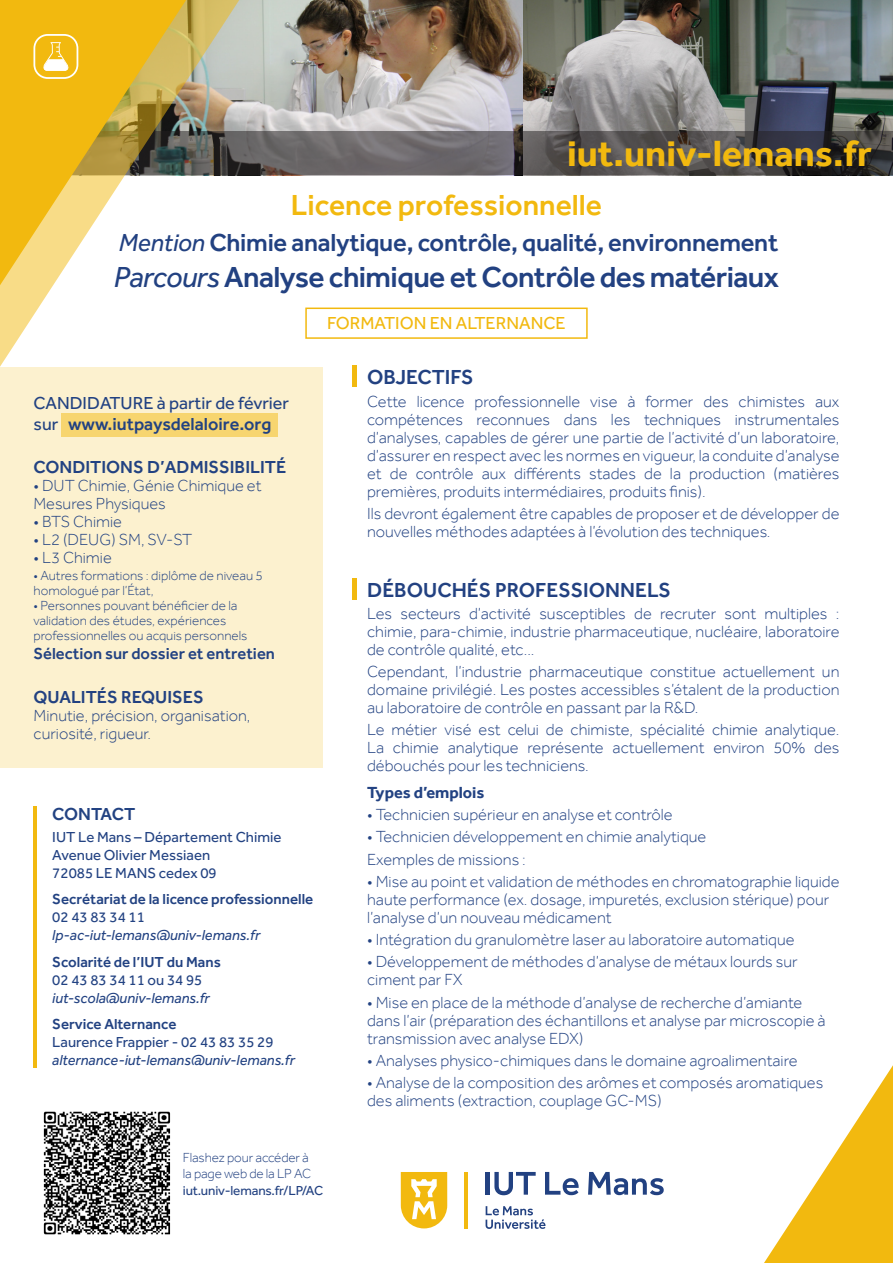
<style>
.page{position:relative;width:893px;height:1263px;background:#fff}
.page>*{position:absolute;margin:0;border:0;box-sizing:border-box;transform-origin:0 0}
.t1{font:700 37.5px "Effra";color:#f2b90f}
.t2{font:500 30px "Effra";letter-spacing:-.02em;color:#224181}
.t3{font:500 30px "Effra";color:#f2b90f}
.t4{font:500 25.5px "Effra";letter-spacing:-.01em;color:#224181}
.t5{font:500 21px "Effra";color:#224181}
.t6{font:500 18px "Effra";color:#224282}
.t7{font:18px "Effra";color:#224282}
.t8{font:18px "Effra";color:#f2b90f}
.t9{font:500 18px "Effra";color:#224181}
.t10{font:300 16.5px/18px "Effra";color:#224282}
.t11{font:300 16.5px/18px "Effra";color:#224181}
.t12{font:500 16.5px "Effra";color:#224282}
.t13{font:700 16.5px "Effra";color:#224282}
.t14{font:15px "Effra";color:#224282}
.t15{font:italic 15px "Effra";color:#224282}
.t16{font:500 15px "Effra";color:#224282}
.t17{font:300 13.5px/15px "Effra";color:#224282}
.t18{font:300 13.5px "Effra";letter-spacing:-.01em;color:#224181}
.t19{font:13.5px "Effra";letter-spacing:-.01em;color:#224181}
.s1{font-weight:400;font-style:italic}
.s2{font-weight:400}
</style>
<div class="page">
<img style="left:281px;top:0;width:612px;height:131px">
<div style="left:0;top:367px;width:323px;height:400px;background:#fcf1cf"></div>
<div style="left:62px;top:413px;width:216px;height:24px;background:#f7d56f"></div>
<svg style="left:764px;top:1065px;width:129px;height:198px"></svg>
<hr style="left:486px;top:1172px;width:4px;height:23px;background:#224181">
<svg style="left:494px;top:1172px;width:42px;height:23px"></svg>
<svg style="left:545px;top:1172px;width:34px;height:23px"></svg>
<svg style="left:588px;top:1172px;width:76px;height:23px"></svg>
<hr style="left:464px;top:1172px;width:3px;height:56px;background:#f2b90f">
<svg style="left:401px;top:1172px;width:46px;height:56px"></svg>
<svg style="left:486px;top:1206px;width:59px;height:23px"></svg>
<hr style="left:352px;top:366px;width:4px;height:21px;background:#f2b90f">
<hr style="left:34px;top:806px;width:3px;height:261px;background:#f2b90f">
<svg style="left:281px;top:131px;width:612px;height:44px;background:#565355"></svg>
<svg style="left:0;top:0;width:281px;height:367px"></svg>
<svg style="left:0;top:0;width:186px;height:285px;fill:#f2b911"></svg>
<hr style="left:352px;top:578px;width:4px;height:22px;background:#f2b90f">
<div style="left:305px;top:308px;width:283px;height:31px;border:2px solid #f2b90f"></div>
<div style="left:33px;top:34px;width:45px;height:45px;border:2px solid #fff;border-radius:13px"></div>
<svg style="left:43px;top:42px;width:26px;height:29px"></svg>
<img style="left:43px;top:1111px;width:128px;height:124px">
<p class="t1" style="left:567px;top:131px;width:306px">iut.univ-lemans.fr</p>
<p class="t3" style="left:291px;top:187px;width:313px">Licence professionnelle</p>
<p class="t4" style="left:119px;top:227px;width:661px"><span class="s1">Mention</span> Chimie analytique, contrôle, qualité, environnement</p>
<p class="t2" style="left:114px;top:259px;width:667px"><span class="s1">Parcours</span> Analyse chimique et Contrôle des matériaux</p>
<p class="t8" style="left:327px;top:313px;width:240px">FORMATION EN ALTERNANCE</p>
<p class="t7" style="left:34px;top:392px;width:257px">CANDIDATURE à partir de février</p>
<p class="t6" style="left:34px;top:413px;width:239px"><span class="s2">sur</span> www.iutpaysdelaloire.org</p>
<p class="t6" style="left:34px;top:457px;width:254px">CONDITIONS D’ADMISSIBILITÉ</p>
<p class="t10" style="left:34px;top:477px;width:230px">• DUT Chimie, Génie Chimique et<br>Mesures Physiques</p>
<p class="t10" style="left:34px;top:513px;width:90px">• BTS Chimie</p>
<p class="t10" style="left:34px;top:531px;width:160px">• L2 (DEUG) SM, SV-ST</p>
<p class="t10" style="left:34px;top:549px;width:80px">• L3 Chimie</p>
<p class="t17" style="left:34px;top:567px;width:231px">• Autres formations : diplôme de niveau 5 homologué par l’État,</p>
<p class="t17" style="left:34px;top:597px;width:215px">• Personnes pouvant bénéficier de la validation des études, expériences professionnelles ou acquis personnels</p>
<p class="t12" style="left:34px;top:644px;width:243px">Sélection sur dossier et entretien</p>
<p class="t9" style="left:34px;top:686px;width:172px">QUALITÉS REQUISES</p>
<p class="t11" style="left:34px;top:706px;width:218px">Minutie, précision, organisation, curiosité, rigueur.</p>
<p class="t6" style="left:52px;top:803px;width:84px">CONTACT</p>
<p class="t14" style="left:52px;top:828px;width:231px">IUT Le Mans – Département Chimie</p>
<p class="t14" style="left:52px;top:846px;width:159px">Avenue Olivier Messiaen</p>
<p class="t14" style="left:52px;top:864px;width:166px">72085 LE MANS cedex 09</p>
<p class="t16" style="left:52px;top:890px;width:262px">Secrétariat de la licence professionnelle</p>
<p class="t14" style="left:52px;top:909px;width:94px">02 43 83 34 11</p>
<p class="t15" style="left:52px;top:927px;width:209px">lp-ac-iut-lemans@univ-lemans.fr</p>
<p class="t16" style="left:52px;top:953px;width:170px">Scolarité de l’IUT du Mans</p>
<p class="t14" style="left:52px;top:971px;width:152px">02 43 83 34 11 ou 34 95</p>
<p class="t15" style="left:52px;top:989px;width:159px">iut-scola@univ-lemans.fr</p>
<p class="t16" style="left:52px;top:1015px;width:126px">Service Alternance</p>
<p class="t14" style="left:52px;top:1034px;width:223px">Laurence Frappier - 02 43 83 35 29</p>
<p class="t15" style="left:52px;top:1052px;width:244px">alternance-iut-lemans@univ-lemans.fr</p>
<p class="t18" style="left:183px;top:1149px;width:128px">Flashez pour accéder à</p>
<p class="t18" style="left:183px;top:1165px;width:130px">la page web de la LP AC</p>
<p class="t19" style="left:183px;top:1182px;width:142px">iut.univ-lemans.fr/LP/AC</p>
<p class="t5" style="left:367px;top:365px;width:108px">OBJECTIFS</p>
<p class="t10" style="left:367px;top:392px;width:474px;text-align:justify">Cette licence professionnelle vise à former des chimistes aux compétences reconnues dans les techniques instrumentales d’analyses, capables de gérer une partie de l’activité d’un laboratoire, d’assurer en respect avec les normes en vigueur, la conduite d’analyse et de contrôle aux différents stades de la production (matières premières, produits intermédiaires, produits finis).</p>
<p class="t10" style="left:367px;top:504px;width:474px">Ils devront également être capables de proposer et de développer de nouvelles méthodes adaptées à l’évolution des techniques.</p>
<p class="t5" style="left:367px;top:577px;width:305px">DÉBOUCHÉS PROFESSIONNELS</p>
<p class="t10" style="left:367px;top:604px;width:474px;text-align:justify">Les secteurs d’activité susceptibles de recruter sont multiples : chimie, para-chimie, industrie pharmaceutique, nucléaire, laboratoire de contrôle qualité, etc...</p>
<p class="t10" style="left:367px;top:662px;width:474px;text-align:justify">Cependant, l’industrie pharmaceutique constitue actuellement un domaine privilégié. Les postes accessibles s’étalent de la production au laboratoire de contrôle en passant par la R&amp;D.</p>
<p class="t10" style="left:367px;top:721px;width:474px;text-align:justify">Le métier visé est celui de chimiste, spécialité chimie analytique.<br>La chimie analytique représente actuellement environ 50% des débouchés pour les techniciens.</p>
<p class="t13" style="left:367px;top:782px;width:119px">Types d’emplois</p>
<p class="t10" style="left:367px;top:805px;width:307px">• Technicien supérieur en analyse et contrôle</p>
<p class="t10" style="left:367px;top:828px;width:341px">• Technicien développement en chimie analytique</p>
<p class="t10" style="left:367px;top:850px;width:160px">Exemples de missions :</p>
<p class="t10" style="left:367px;top:872px;width:474px">• Mise au point et validation de méthodes en chromatographie liquide haute performance (ex. dosage, impuretés, exclusion stérique) pour l’analyse d’un nouveau médicament</p>
<p class="t10" style="left:367px;top:930px;width:429px">• Intégration du granulomètre laser au laboratoire automatique</p>
<p class="t10" style="left:367px;top:953px;width:432px">• Développement de méthodes d’analyse de métaux lourds sur ciment par FX</p>
<p class="t10" style="left:367px;top:993px;width:460px">• Mise en place de la méthode d’analyse de recherche d’amiante dans l’air (préparation des échantillons et analyse par microscopie à transmission avec analyse EDX)</p>
<p class="t10" style="left:367px;top:1051px;width:432px">• Analyses physico-chimiques dans le domaine agroalimentaire</p>
<p class="t10" style="left:367px;top:1073px;width:458px">• Analyse de la composition des arômes et composés aromatiques des aliments (extraction, couplage GC-MS)</p>
</div>
